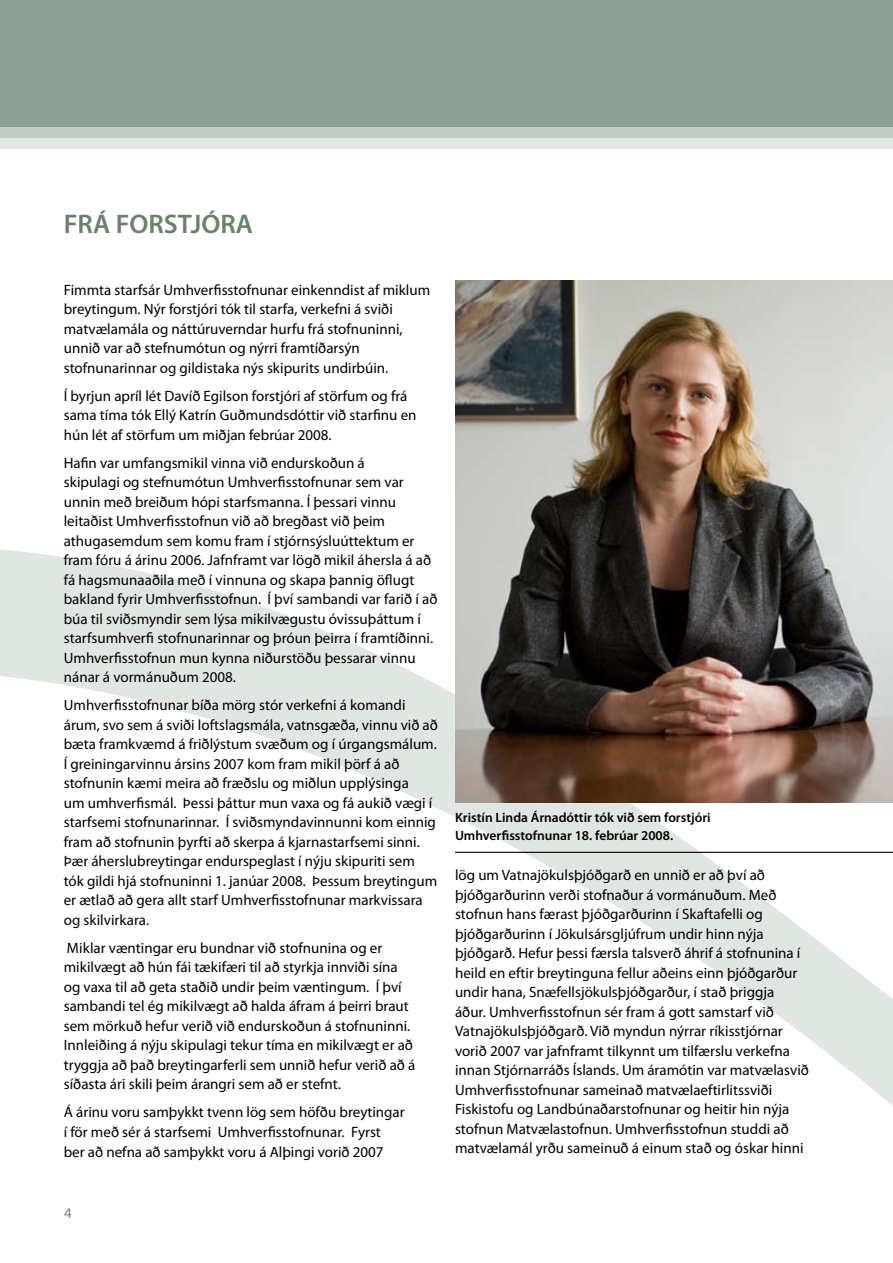
<style>
.page{position:relative;width:893px;height:1263px;background:#fff}
.page>*{position:absolute;margin:0;border:0;box-sizing:border-box;transform-origin:0 0}
.t1{font:600 27px "Myriad Pro";color:#69836b}
.t2{font:15px/19.5px "Myriad Pro";color:#000}
.t3{font:15px "Myriad Pro";color:#808285}
.t4{font:600 13.5px/18px "Myriad Pro";color:#000}
</style>
<div class="page">
<svg style="left:0;top:549px;width:893px;height:557px"></svg>
<div style="left:0;top:0;width:893px;height:128px;background:#8da095"></div>
<div style="left:0;top:128px;width:893px;height:10px;background:#c0ccc5"></div>
<div style="left:0;top:138px;width:893px;height:11px;background:#e0e6e2"></div>
<img style="left:455px;top:280px;width:438px;height:522px">
<hr style="left:455px;top:852px;width:438px;height:1px;background:#000">
<h1 class="t1" style="left:64px;top:207px;width:191px">FRÁ FORSTJÓRA</h1>
<p class="t2" style="left:64px;top:280px;width:368px">Fimmta starfsár Umhverfisstofnunar einkenndist af miklum breytingum. Nýr forstjóri tók til starfa, verkefni á sviði matvælamála og náttúruverndar hurfu frá stofnuninni, unnið var að stefnumótun og nýrri framtíðarsýn stofnunarinnar og gildistaka nýs skipurits undirbúin.</p>
<p class="t2" style="left:64px;top:386px;width:354px">Í byrjun apríl lét Davíð Egilson forstjóri af störfum og frá sama tíma tók Ellý Katrín Guðmundsdóttir við starfinu en hún lét af störfum um miðjan febrúar 2008.</p>
<p class="t2" style="left:64px;top:453px;width:375px">Hafin var umfangsmikil vinna við endurskoðun á<br>skipulagi og stefnumótun Umhverfisstofnunar sem var unnin með breiðum hópi starfsmanna. Í þessari vinnu leitaðist Umhverfisstofnun við að bregðast við þeim athugasemdum sem komu fram í stjórnsýsluúttektum er fram fóru á árinu 2006. Jafnframt var lögð mikil áhersla á að fá hagsmunaaðila með í vinnuna og skapa þannig öflugt bakland fyrir Umhverfisstofnun. Í því sambandi var farið í að búa til sviðsmyndir sem lýsa mikilvægustu óvissuþáttum í starfsumhverfi stofnunarinnar og þróun þeirra í framtíðinni.<br>Umhverfisstofnun mun kynna niðurstöðu þessarar vinnu nánar á vormánuðum 2008.</p>
<p class="t2" style="left:64px;top:695px;width:376px">Umhverfisstofnunar bíða mörg stór verkefni á komandi árum, svo sem á sviði loftslagsmála, vatnsgæða, vinnu við að bæta framkvæmd á friðlýstum svæðum og í úrgangsmálum.<br>Í greiningarvinnu ársins 2007 kom fram mikil þörf á að stofnunin kæmi meira að fræðslu og miðlun upplýsinga<br>um umhverfismál. Þessi þáttur mun vaxa og fá aukið vægi í starfsemi stofnunarinnar. Í sviðsmyndavinnunni kom einnig fram að stofnunin þyrfti að skerpa á kjarnastarfsemi sinni.<br>Þær áherslubreytingar endurspeglast í nýju skipuriti sem tók gildi hjá stofnuninni 1. janúar 2008. Þessum breytingum er ætlað að gera allt starf Umhverfisstofnunar markvissara og skilvirkara.</p>
<p class="t2" style="left:64px;top:938px;width:353px">Miklar væntingar eru bundnar við stofnunina og er mikilvægt að hún fái tækifæri til að styrkja innviði sína og vaxa til að geta staðið undir þeim væntingum. Í því sambandi tel ég mikilvægt að halda áfram á þeirri braut sem mörkuð hefur verið við endurskoðun á stofnuninni.<br>Innleiðing á nýju skipulagi tekur tíma en mikilvægt er að tryggja að það breytingarferli sem unnið hefur verið að á síðasta ári skili þeim árangri sem að er stefnt.</p>
<p class="t2" style="left:64px;top:1102px;width:342px">Á árinu voru samþykkt tvenn lög sem höfðu breytingar í för með sér á starfsemi Umhverfisstofnunar. Fyrst ber að nefna að samþykkt voru á Alþingi vorið 2007</p>
<p class="t4" style="left:455px;top:808px;width:257px">Kristín Linda Árnadóttir tók við sem forstjóri<br>Umhverfisstofnunar 18. febrúar 2008.</p>
<p class="t2" style="left:455px;top:865px;width:355px">lög um Vatnajökulsþjóðgarð en unnið er að því að þjóðgarðurinn verði stofnaður á vormánuðum. Með stofnun hans færast þjóðgarðurinn í Skaftafelli og þjóðgarðurinn í Jökulsársgljúfrum undir hinn nýja þjóðgarð. Hefur þessi færsla talsverð áhrif á stofnunina í heild en eftir breytinguna fellur aðeins einn þjóðgarður undir hana, Snæfellsjökulsþjóðgarður, í stað þriggja<br>áður. Umhverfisstofnun sér fram á gott samstarf við Vatnajökulsþjóðgarð. Við myndun nýrrar ríkisstjórnar vorið 2007 var jafnframt tilkynnt um tilfærslu verkefna innan Stjórnarráðs Íslands. Um áramótin var matvælasvið Umhverfisstofnunar sameinað matvælaeftirlitssviði Fiskistofu og Landbúnaðarstofnunar og heitir hin nýja stofnun Matvælastofnun. Umhverfisstofnun studdi að matvælamál yrðu sameinuð á einum stað og óskar hinni</p>
<p class="t3" style="left:64px;top:1204px;width:9px">4</p>
</div>
